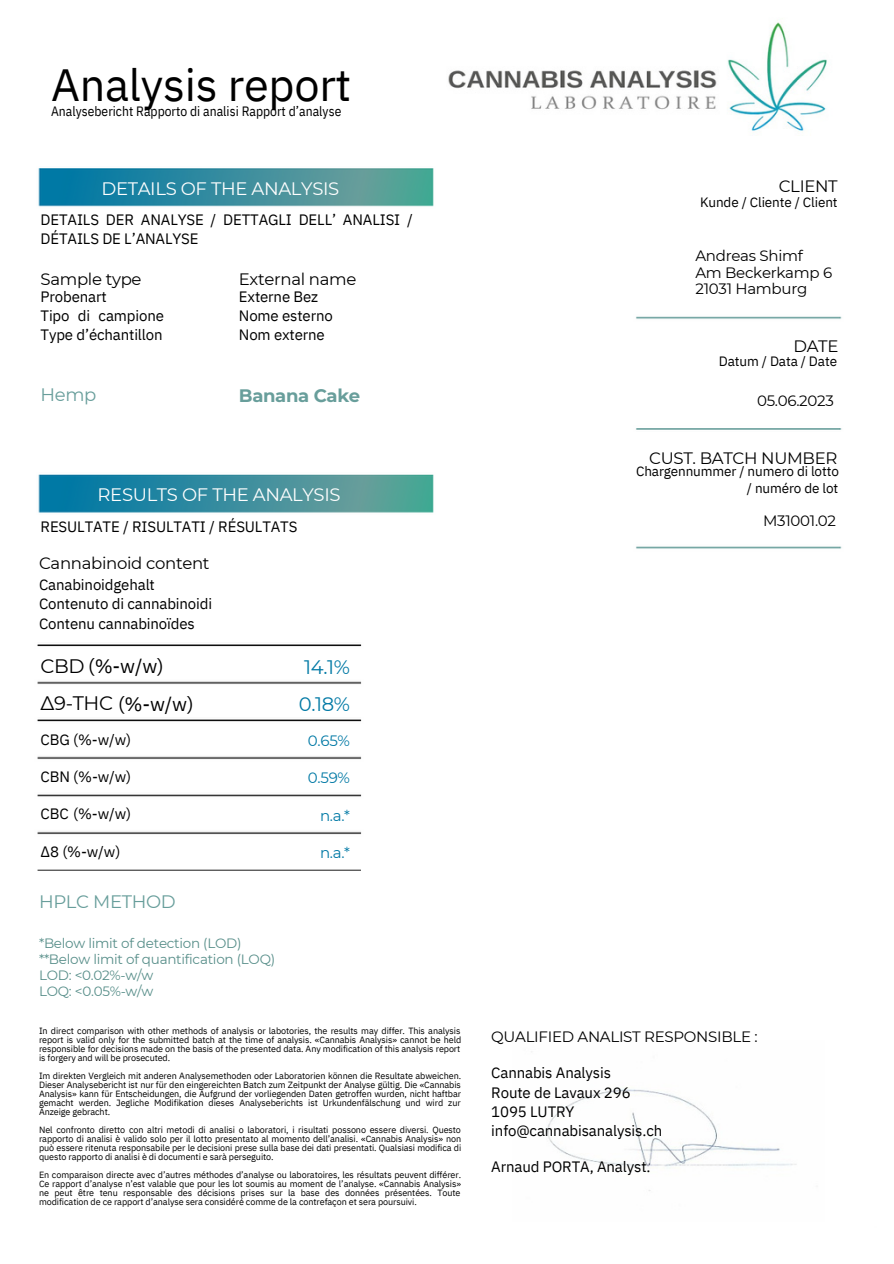
<style>
.page{position:relative;width:894px;height:1264px;background:#fff}
.page>*{position:absolute;margin:0;border:0;box-sizing:border-box;transform-origin:0 0}
.t1{font:45px "IBM Plex Sans";letter-spacing:-.005em;color:#000}
.t2{font:19.5px/37.2px "IBM Plex Sans";color:#000}
.t3{font:19.5px/37.2px "Montserrat";color:#0079a5}
.t4{font:18px "Montserrat";letter-spacing:-.02em;color:#fefefe}
.t5{font:18px "Montserrat";letter-spacing:-.02em;color:#689e9b}
.t6{font:700 18px "Montserrat";letter-spacing:-.02em;color:#689e9b}
.t7{font:16.5px "Montserrat";letter-spacing:-.02em;color:#000}
.t8{font:15px/19.2px "IBM Plex Sans";letter-spacing:-.01em;color:#000}
.t9{font:15px "Montserrat";letter-spacing:-.02em;color:#000}
.t10{font:15px "Montserrat";color:#0079a5}
.t11{font:13.5px/15.8px "Montserrat";letter-spacing:-.02em;color:#578e89}
.t12{font:13.5px/17px "IBM Plex Sans";letter-spacing:-.01em;color:#000;text-align:right}
.t13{font:13.5px "IBM Plex Sans Cond";color:#000}
.t14{font:9px/9px "IBM Plex Sans";letter-spacing:-.01em;color:#000;text-align:justify}
.s1{font-family:"Montserrat"}
</style>
<div class="page">
<img style="left:37px;top:168px;width:805px;height:703px">
<img style="left:448px;top:22px;width:379px;height:109px">
<hr style="left:38px;top:869px;width:323px;height:1px;background:#343434">
<img style="left:531px;top:1051px;width:266px;height:140px">
<p class="t1" style="left:51px;top:54px;width:302px">Analysis report</p>
<p class="t13" style="left:51px;top:102px;width:292px">Analysebericht Rapporto di analisi Rapport d’analyse</p>
<p class="t4" style="left:101px;top:177px;width:239px">DETAILS OF THE ANALYSIS</p>
<p class="t8" style="left:41px;top:210px;width:373px">DETAILS DER ANALYSE / DETTAGLI DELL’ ANALISI /<br>DÉTAILS DE L’ANALYSE</p>
<p class="t7" style="left:41px;top:269px;width:102px">Sample type</p>
<p class="t7" style="left:239px;top:269px;width:119px">External name</p>
<p class="t8" style="left:41px;top:287px;width:68px">Probenart</p>
<p class="t8" style="left:41px;top:306px;width:125px">Tipo di campione<br>Type d’échantillon</p>
<p class="t8" style="left:239px;top:287px;width:95px">Externe Bez<br>Nome esterno<br>Nom externe</p>
<p class="t5" style="left:41px;top:384px;width:57px">Hemp</p>
<p class="t6" style="left:239px;top:385px;width:123px">Banana Cake</p>
<p class="t4" style="left:98px;top:484px;width:244px">RESULTS OF THE ANALYSIS</p>
<p class="t8" style="left:41px;top:517px;width:258px">RESULTATE / RISULTATI / RÉSULTATS</p>
<p class="t7" style="left:39px;top:552px;width:172px">Cannabinoid content</p>
<p class="t8" style="left:39px;top:575px;width:174px">Canabinoidgehalt<br>Contenuto di cannabinoidi<br>Contenu cannabinoïdes</p>
<p class="t2" style="left:41px;top:647px;width:154px"><span class="s1">CBD</span> (%-w/w)<br><span class="s1">Δ9-THC</span> (%-w/w)</p>
<p class="t3" style="left:299px;top:648px;width:53px">14.1%<br>0.18%</p>
<p class="t10" style="left:308px;top:731px;width:44px">0.65%</p>
<p class="t10" style="left:308px;top:768px;width:44px">0.59%</p>
<p class="t10" style="left:320px;top:806px;width:32px">n.a.*</p>
<p class="t10" style="left:320px;top:843px;width:32px">n.a.*</p>
<p class="t8" style="left:41px;top:729px;width:92px">CBG (%-w/w)</p>
<p class="t8" style="left:41px;top:767px;width:92px">CBN (%-w/w)</p>
<p class="t8" style="left:41px;top:804px;width:92px">CBC (%-w/w)</p>
<p class="t8" style="left:41px;top:841px;width:81px">Δ8 (%-w/w)</p>
<p class="t5" style="left:39px;top:891px;width:138px">HPLC METHOD</p>
<p class="t11" style="left:39px;top:935px;width:238px">*Below limit of detection (LOD) **Below limit of quantification (LOQ)<br>LOD: &lt;0.02%-w/w</p>
<p class="t11" style="left:39px;top:983px;width:116px">LOQ: &lt;0.05%-w/w</p>
<p class="t14" style="left:39px;top:1025px;width:423px">In direct comparison with other methods of analysis or labotories, the results may differ. This analysis report is valid only for the submitted batch at the time of analysis. «Cannabis Analysis» cannot be held responsible for decisions made on the basis of the presented data. Any modification of this analysis report is forgery and will be prosecuted.</p>
<p class="t14" style="left:39px;top:1070px;width:423px">Im direkten Vergleich mit anderen Analysemethoden oder Laboratorien können die Resultate abweichen.<br>Dieser Analysebericht ist nur für den eingereichten Batch zum Zeitpunkt der Analyse gültig. Die «Cannabis Analysis» kann für Entscheidungen, die Aufgrund der vorliegenden Daten getroffen wurden, nicht haftbar gemacht werden. Jegliche Modifikation dieses Analyseberichts ist Urkundenfälschung und wird zur Anzeige gebracht.</p>
<p class="t14" style="left:39px;top:1124px;width:423px">Nel confronto diretto con altri metodi di analisi o laboratori, i risultati possono essere diversi. Questo rapporto di analisi è valido solo per il lotto presentato al momento dell’analisi. «Cannabis Analysis» non può essere ritenuta responsabile per le decisioni prese sulla base dei dati presentati. Qualsiasi modifica di questo rapporto di analisi è di documenti e sarà perseguito.</p>
<p class="t14" style="left:39px;top:1169px;width:423px">En comparaison directe avec d’autres méthodes d’analyse ou laboratoires, les résultats peuvent différer.<br>Ce rapport d’analyse n’est valable que pour les lot soumis au moment de l’analyse. «Cannabis Analysis» ne peut être tenu responsable des décisions prises sur la base des données présentées. Toute modification de ce rapport d’analyse sera considéré comme de la contrefaçon et sera poursuivi.</p>
<p class="t7" style="left:778px;top:176px;width:60px">CLIENT</p>
<p class="t12" style="left:700px;top:194px;width:139px">Kunde / Cliente / Client</p>
<p class="t9" style="left:695px;top:246px;width:109px">Andreas Shimf</p>
<p class="t9" style="left:695px;top:263px;width:138px">Am Beckerkamp 6</p>
<p class="t9" style="left:695px;top:280px;width:113px">21031 Hamburg</p>
<p class="t7" style="left:793px;top:336px;width:47px">DATE</p>
<p class="t12" style="left:718px;top:353px;width:120px">Datum / Data / Date</p>
<p class="t9" style="left:756px;top:391px;width:78px">05.06.2023</p>
<p class="t7" style="left:649px;top:447px;width:190px">CUST. BATCH NUMBER</p>
<p class="t12" style="left:636px;top:463px;width:204px">Chargennummer / numero di lotto / numéro de lot</p>
<p class="t9" style="left:763px;top:511px;width:74px">M31001.02</p>
<p class="t9" style="left:491px;top:1027px;width:268px">QUALIFIED ANALIST RESPONSIBLE :</p>
<p class="t8" style="left:491px;top:1063px;width:121px">Cannabis Analysis</p>
<p class="t8" style="left:491px;top:1082px;width:141px">Route de Lavaux 296</p>
<p class="t8" style="left:491px;top:1101px;width:172px">1095 LUTRY info@cannabisanalysis.ch</p>
<p class="t8" style="left:491px;top:1156px;width:161px">Arnaud PORTA, Analyst.</p>
</div>
